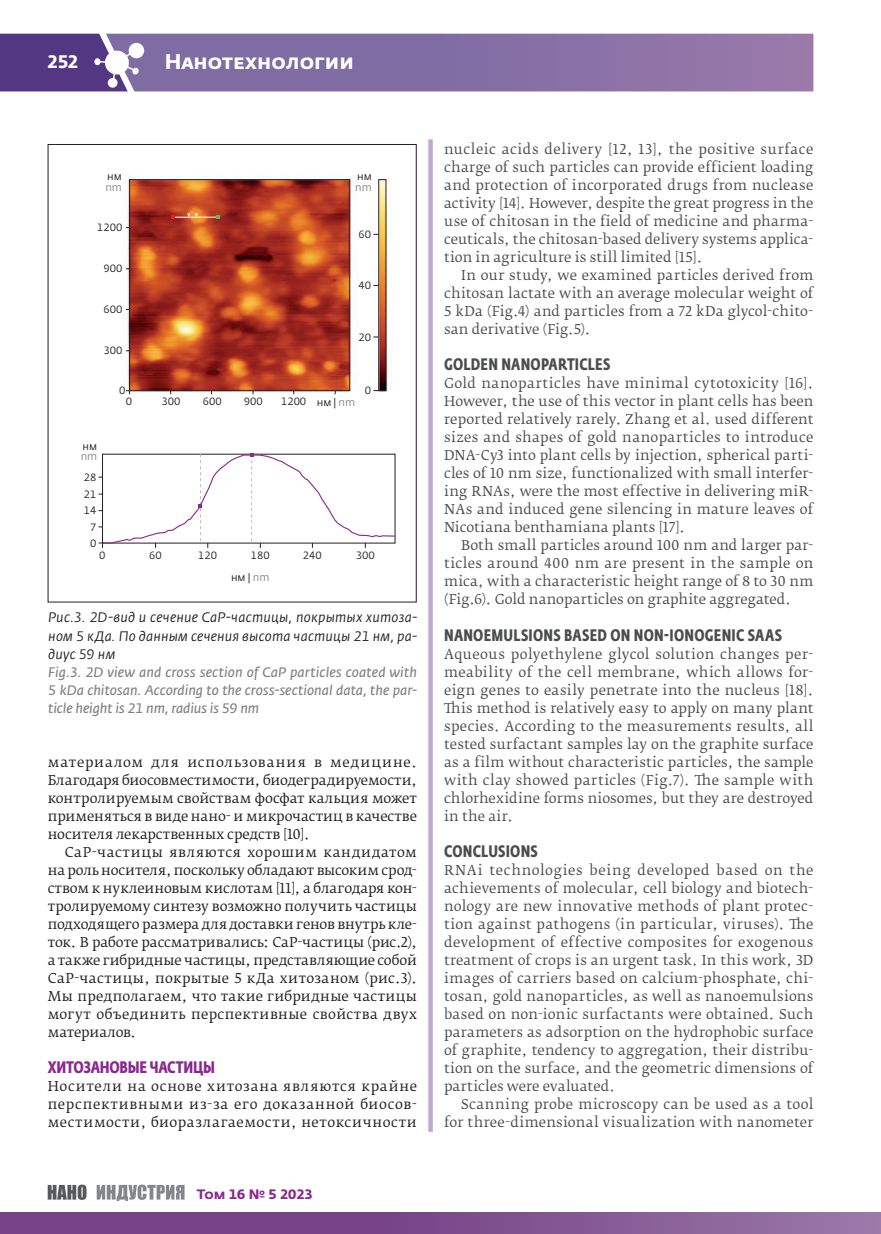
<style>
.page{position:relative;width:881px;height:1234px;background:#fff}
.page>*{position:absolute;margin:0;border:0;box-sizing:border-box;transform-origin:0 0}
.t1{font:700 21px "Fedra Sans Alt Pro";color:#fff}
.t2{font:700 18px "Fedra Sans Alt Pro";color:#fff}
.t3{font:700 16.5px "Fedra Sans Cond Pro";letter-spacing:.015em;color:#4b4c4d}
.t4{font:700 16.5px "Fedra Sans Cond Pro";letter-spacing:-.015em;color:#8c278f}
.t5{font:italic 13.65px/18px "Fedra Sans Pro";letter-spacing:-.005em;color:#808285;text-align:justify}
.t6{font:italic 13.65px/18px "Fedra Sans Pro";letter-spacing:.015em;color:#231f20;text-align:justify}
.t7{font:13.5px/18px "Fedra Serif B Pro";letter-spacing:.015em;color:#4b4c4d;text-align:justify}
.t8{font:13.5px/18px "Fedra Serif B Pro";letter-spacing:.02em;color:#231f20;text-align:justify}
.t9{font:700 13.5px "Fedra Sans Alt Pro";color:#8c278f}
.t10{font:10.5px/16.5px "Fedra Sans Pro";color:#231f20;text-align:center}
.t11{font:10.5px "Fedra Sans Pro";color:#808285}
.s1{color:#808285}
</style>
<div class="page">
<div style="left:0;top:1211px;width:880px;height:22px;background:linear-gradient(to right,#6e347d,#936fa3)"></div>
<svg style="left:0;top:33px;width:813px;height:59px;background:#846ea4"></svg>
<svg style="left:48px;top:1184px;width:38px;height:15px"></svg>
<svg style="left:97px;top:1184px;width:87px;height:16px"></svg>
<svg style="left:428px;top:139px;width:4px;height:992px;background:#c5b0d4"></svg>
<img style="left:102px;top:175px;width:286px;height:373px">
<div style="left:129px;top:179px;width:221px;height:212px;border:1px solid #231f20"></div>
<div style="left:378px;top:179px;width:8px;height:212px;border:1px solid #231f20"></div>
<hr style="left:173px;top:217px;width:45px;height:1px;background:#fff">
<svg style="left:171px;top:215px;width:3px;height:4px"></svg>
<svg style="left:187px;top:213px;width:11px;height:4px"></svg>
<svg style="left:216px;top:215px;width:4px;height:4px"></svg>
<svg style="left:126px;top:390px;width:4px;height:4px"></svg>
<svg style="left:98px;top:453px;width:298px;height:94px"></svg>
<h2 class="t2" style="left:48px;top:50px;width:32px">252</h2>
<h1 class="t1" style="left:165px;top:48px;width:190px">Нанотехнологии</h1>
<p class="t10" style="left:107px;top:168px;width:16px">нм</p>
<p class="t11" style="left:105px;top:180px;width:18px">nm</p>
<p class="t10" style="left:357px;top:168px;width:16px">нм</p>
<p class="t11" style="left:355px;top:180px;width:18px">nm</p>
<p class="t10" style="left:97px;top:219px;width:27px">1200</p>
<p class="t10" style="left:103px;top:260px;width:20px">900</p>
<p class="t10" style="left:103px;top:301px;width:20px">600</p>
<p class="t10" style="left:103px;top:342px;width:20px">300</p>
<p class="t10" style="left:358px;top:225px;width:14px">60</p>
<p class="t10" style="left:358px;top:277px;width:14px">40</p>
<p class="t10" style="left:358px;top:329px;width:14px">20</p>
<p class="t10" style="left:119px;top:381px;width:8px">0</p>
<p class="t10" style="left:126px;top:393px;width:8px">0</p>
<p class="t10" style="left:161px;top:393px;width:20px">300</p>
<p class="t10" style="left:203px;top:393px;width:20px">600</p>
<p class="t10" style="left:244px;top:393px;width:20px">900</p>
<p class="t10" style="left:281px;top:393px;width:27px">1200</p>
<p class="t10" style="left:316px;top:393px;width:40px">нм | <span class="s1">nm</span></p>
<p class="t10" style="left:364px;top:382px;width:8px">0</p>
<p class="t10" style="left:82px;top:438px;width:16px">нм</p>
<p class="t11" style="left:81px;top:450px;width:18px">nm</p>
<p class="t10" style="left:84px;top:469px;width:14px">28<br>21<br>14<br>7<br>0</p>
<p class="t10" style="left:99px;top:546px;width:8px">0</p>
<p class="t10" style="left:149px;top:546px;width:14px">60</p>
<p class="t10" style="left:198px;top:546px;width:20px">120</p>
<p class="t10" style="left:251px;top:546px;width:20px">180</p>
<p class="t10" style="left:303px;top:546px;width:20px">240</p>
<p class="t10" style="left:356px;top:546px;width:20px">300</p>
<p class="t10" style="left:231px;top:569px;width:40px">нм | <span class="s1">nm</span></p>
<p class="t6" style="left:48px;top:608px;width:370px">Рис.3. 2D-вид и сечение CaP-частицы, покрытых хитоза&shy;ном 5 кДа. По данным сечения высота частицы 21 нм, ра&shy;диус 59 нм</p>
<p class="t5" style="left:48px;top:662px;width:370px">Fig.3. 2D view and cross section of CaP particles coated with 5 kDa chitosan. According to the cross-sectional data, the par&shy;ticle height is 21 nm, radius is 59 nm</p>
<p class="t8" style="left:48px;top:752px;width:371px">материалом для использования в медицине.<br>Благодаря биосовместимости, биодеградируемости, контролируемым свойствам фосфат кальция может применяться в виде нано- и микрочастиц в качестве носителя лекарственных средств [10].</p>
<p class="t8" style="left:48px;top:842px;width:371px;text-indent:17px">CaP-частицы являются хорошим кандидатом на роль носителя, поскольку обладают высоким срод&shy;ством к нуклеиновым кислотам [11], а благодаря кон&shy;тролируемому синтезу возможно получить частицы подходящего размера для доставки генов внутрь кле&shy;ток. В работе рассматривались: CaP-частицы (рис.2), а также гибридные частицы, представляющие собой CaP-частицы, покрытые 5 кДа хитозаном (рис.3).<br>Мы предполагаем, что такие гибридные частицы могут объединить перспективные свойства двух материалов.</p>
<p class="t4" style="left:48px;top:1056px;width:169px">ХИТОЗАНОВЫЕ ЧАСТИЦЫ</p>
<p class="t8" style="left:48px;top:1076px;width:371px">Носители на основе хитозана являются крайне перспективными из-за его доказанной биосов&shy;местимости, биоразлагаемости, нетоксичности</p>
<p class="t9" style="left:197px;top:1185px;width:117px">Том 16 № 5 2023</p>
<p class="t7" style="left:444px;top:140px;width:371px">nucleic acids delivery [12, 13], the positive surface charge of such particles can provide efficient loading and protection of incorporated drugs from nuclease activity [14]. However, despite the great progress in the use of chitosan in the field of medicine and pharma&shy;ceuticals, the chitosan-based delivery systems applica&shy;tion in agriculture is still limited [15].</p>
<p class="t7" style="left:444px;top:266px;width:371px;text-indent:17px">In our study, we examined particles derived from chitosan lactate with an average molecular weight of 5 kDa (Fig.4) and particles from a 72 kDa glycol-chito&shy;san derivative (Fig.5).</p>
<p class="t3" style="left:444px;top:354px;width:168px">GOLDEN NANOPARTICLES</p>
<p class="t7" style="left:444px;top:374px;width:371px">Gold nanoparticles have minimal cytotoxicity [16].<br>However, the use of this vector in plant cells has been reported relatively rarely. Zhang et al. used different sizes and shapes of gold nanoparticles to introduce DNA-Cy3 into plant cells by injection, spherical parti&shy;cles of 10 nm size, functionalized with small interfer&shy;ing RNAs, were the most effective in delivering miR-NAs and induced gene silencing in mature leaves of Nicotiana benthamiana plants [17].</p>
<p class="t7" style="left:444px;top:536px;width:370px;text-indent:17px">Both small particles around 100 nm and larger par&shy;ticles around 400 nm are present in the sample on mica, with a characteristic height range of 8 to 30 nm (Fig.6). Gold nanoparticles on graphite aggregated.</p>
<p class="t3" style="left:444px;top:624px;width:339px">NANOEMULSIONS BASED ON NON-IONOGENIC SAAS</p>
<p class="t7" style="left:444px;top:644px;width:371px">Aqueous polyethylene glycol solution changes per&shy;meability of the cell membrane, which allows for&shy;eign genes to easily penetrate into the nucleus [18].<br>This method is relatively easy to apply on many plant species. According to the measurements results, all tested surfactant samples lay on the graphite surface as a film without characteristic particles, the sample with clay showed particles (Fig.7). The sample with chlorhexidine forms niosomes, but they are destroyed in the air.</p>
<p class="t3" style="left:444px;top:840px;width:95px">CONCLUSIONS</p>
<p class="t7" style="left:444px;top:860px;width:371px">RNAi technologies being developed based on the achievements of molecular, cell biology and biotech&shy;nology are new innovative methods of plant protec&shy;tion against pathogens (in particular, viruses). The development of effective composites for exogenous treatment of crops is an urgent task. In this work, 3D images of carriers based on calcium-phosphate, chi&shy;tosan, gold nanoparticles, as well as nanoemulsions based on non-ionic surfactants were obtained. Such parameters as adsorption on the hydrophobic surface of graphite, tendency to aggregation, their distribu&shy;tion on the surface, and the geometric dimensions of particles were evaluated.</p>
<p class="t7" style="left:444px;top:1094px;width:370px;text-align:right">Scanning probe microscopy can be used as a tool for three-dimensional visualization with nanometer</p>
</div>
